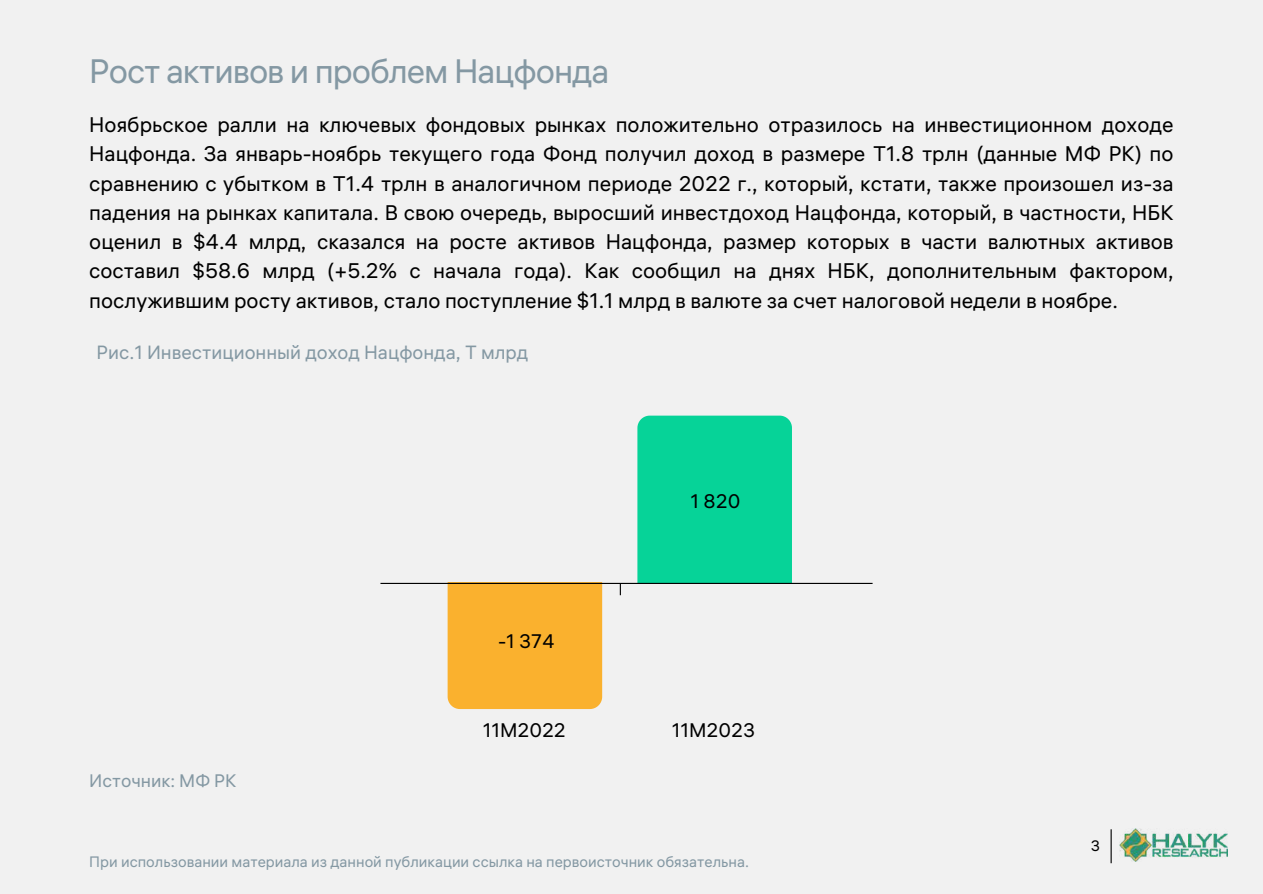
<style>
.page{position:relative;width:1263px;height:894px;background:#fff}
.page>*{position:absolute;margin:0;border:0;box-sizing:border-box;transform-origin:0 0}
.t1{font:33.6px "ALS Hauss";letter-spacing:-.03em;color:#8498a3}
.t2{font:21px/29.2px "ALS Hauss";color:#000;text-align:justify}
.t3{font:19.5px "ALS Hauss";color:#000}
.t4{font:19.05px "ALS Hauss";color:#8498a3}
.t5{font:18px "ALS Hauss";color:#8498a3}
.t6{font:15px "ALS Hauss";color:#8498a3}
.t7{font:15px "ALS Hauss";color:#000}
</style>
<div class="page">
<div style="left:0;top:0;width:1263px;height:893px;background:#f1f1f1"></div>
<hr style="left:1110px;top:829px;width:2px;height:34px;background:#000">
<div style="left:448px;top:584px;width:154px;height:124px;background:#fab12e"></div>
<div style="left:637px;top:415px;width:155px;height:167px;background:#06d398"></div>
<hr style="left:380px;top:582px;width:493px;height:2px;background:#000">
<img style="left:1120px;top:828px;width:108px;height:33px">
<h1 class="t1" style="left:89px;top:50px;width:522px">Рост активов и проблем Нацфонда</h1>
<p class="t2" style="left:89px;top:110px;width:1086px">Ноябрьское ралли на ключевых фондовых рынках положительно отразилось на инвестиционном доходе Нацфонда. За январь-ноябрь текущего года Фонд получил доход в размере Т1.8 трлн (данные МФ РК) по сравнению с убытком в Т1.4 трлн в аналогичном периоде 2022 г., который, кстати, также произошел из-за падения на рынках капитала. В свою очередь, выросший инвестдоход Нацфонда, который, в частности, НБК оценил в $4.4 млрд, сказался на росте активов Нацфонда, размер которых в части валютных активов составил $58.6 млрд (+5.2% с начала года). Как сообщил на днях НБК, дополнительным фактором, послужившим росту активов, стало поступление $1.1 млрд в валюте за счет налоговой недели в ноябре.</p>
<p class="t4" style="left:97px;top:340px;width:433px">Рис.1 Инвестиционный доход Нацфонда, Т млрд</p>
<p class="t3" style="left:498px;top:629px;width:58px">-1 374</p>
<p class="t3" style="left:691px;top:489px;width:51px">1 820</p>
<p class="t5" style="left:89px;top:769px;width:149px">Источник: МФ РК</p>
<p class="t3" style="left:483px;top:718px;width:85px">11М2022</p>
<p class="t3" style="left:672px;top:718px;width:85px">11М2023</p>
<p class="t6" style="left:89px;top:852px;width:661px">При использовании материала из данной публикации ссылка на первоисточник обязательна.</p>
<p class="t7" style="left:1091px;top:835px;width:11px">3</p>
</div>
